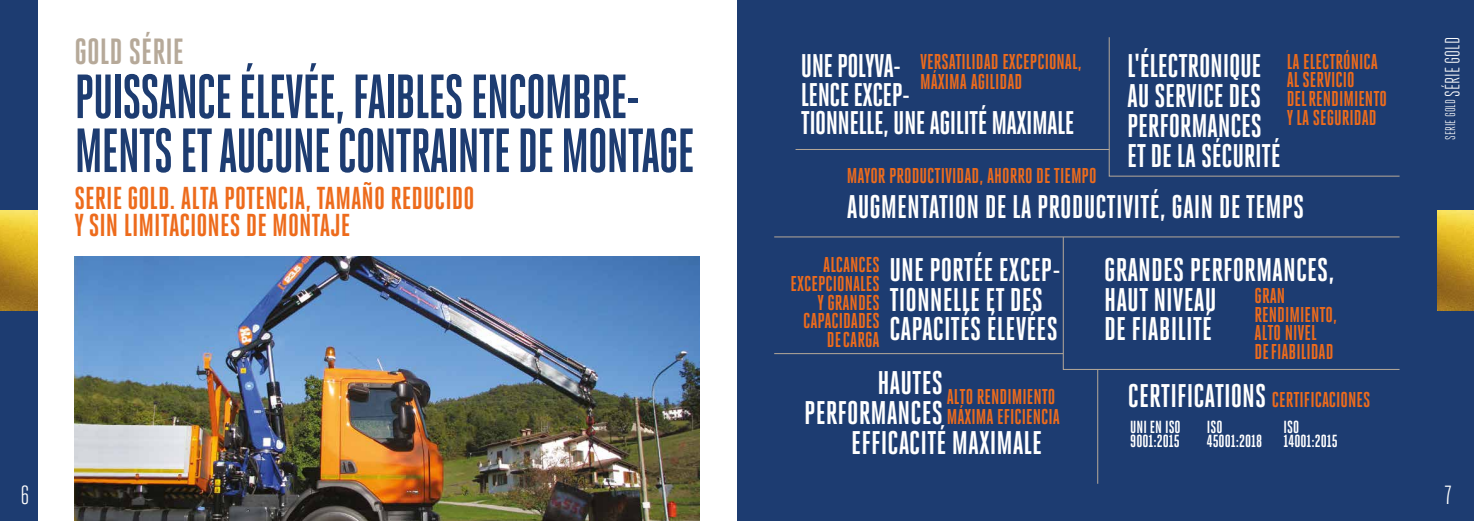
<style>
.page{position:relative;width:1474px;height:521px;background:#fff}
.page>*{position:absolute;margin:0;border:0;box-sizing:border-box;transform-origin:0 0}
.t1{font:700 62.21px/53.9px "Heroic Condensed";letter-spacing:-.025em;color:#1d3c71;scale:.92 1}
.t2{font:700 36.4px "Heroic Condensed";color:#b6a999}
.t3{font:700 32.73px/29.8px "Heroic Condensed";color:#fff}
.t4{font:700 32.73px/28.3px "Heroic Condensed";letter-spacing:-.02em;color:#fff}
.t5{font:700 31.68px/27.5px "Heroic Condensed";color:#ed6b1c}
.t6{font:26.25px "Heroic Condensed";color:#fff}
.t7{font:700 21.44px/18.6px "Heroic Condensed";color:#ed6b1c}
.t8{font:700 17.5px/14px "Heroic Condensed";color:#fff}
.t9{font:14px "Heroic Condensed";color:#fff}
.s1{font-size:32.73px;color:#fff}
.s2{font-size:20.56px}
</style>
<div class="page">
<img style="left:74px;top:256px;width:625px;height:265px">
<div style="left:737px;top:0;width:736px;height:521px;background:#1d3c71"></div>
<div style="left:0;top:0;width:37px;height:521px;background:#1d3c71"></div>
<img style="left:1437px;top:211px;width:36px;height:99px">
<img style="left:0;top:211px;width:37px;height:99px">
<hr style="left:795px;top:149px;width:314px;height:1px;background:#b6a999">
<hr style="left:774px;top:353px;width:289px;height:1px;background:#b6a999">
<hr style="left:774px;top:237px;width:625px;height:1px;background:#b6a999">
<svg style="left:1108px;top:37px;width:291px;height:140px"></svg>
<svg style="left:1062px;top:237px;width:337px;height:133px"></svg>
<hr style="left:1097px;top:369px;width:1px;height:115px;background:#b6a999">
<h2 class="t2" style="left:74px;top:31px;width:111px">GOLD SÉRIE</h2>
<h1 class="t1" style="left:74px;top:70px;width:676px">PUISSANCE ÉLEVÉE, FAIBLES ENCOMBRE-<br>MENTS ET AUCUNE CONTRAINTE DE MONTAGE</h1>
<h3 class="t5" style="left:74px;top:184px;width:401px">SERIE GOLD. ALTA POTENCIA, TAMAÑO REDUCIDO<br>Y SIN LIMITACIONES DE MONTAJE</h3>
<p class="t7" style="left:920px;top:51px;width:163px;line-height:20.1px">VERSATILIDAD EXCEPCIONAL,<br>MÁXIMA AGILIDAD</p>
<h3 class="t3" style="left:1127px;top:51px;width:155px">L'ÉLECTRONIQUE<br>AU SERVICE DES<br>PERFORMANCES<br>ET DE LA SÉCURITÉ</h3>
<p class="t7" style="left:1286px;top:52px;width:102px">LA ELECTRÓNICA<br>AL SERVICIO<br>DEL RENDIMIENTO<br>Y LA SEGURIDAD</p>
<h3 class="t4" style="left:801px;top:52px;width:275px">UNE POLYVA-<br>LENCE EXCEP-<br>TIONNELLE, UNE AGILITÉ MAXIMALE</h3>
<p class="t7" style="left:846px;top:166px;width:251px">MAYOR PRODUCTIVIDAD, AHORRO DE TIEMPO</p>
<h3 class="t3" style="left:846px;top:191px;width:459px">AUGMENTATION DE LA PRODUCTIVITÉ, GAIN DE TEMPS</h3>
<h3 class="t3" style="left:889px;top:255px;width:173px">UNE PORTÉE EXCEP-<br>TIONNELLE ET DES<br>CAPACITÉS ÉLEVÉES</h3>
<p class="t7" style="left:790px;top:256px;width:91px;text-align:right">ALCANCES<br>EXCEPCIONALES<br>Y GRANDES<br>CAPACIDADES<br>DE CARGA</p>
<h3 class="t3" style="left:1104px;top:255px;width:232px">GRANDES PERFORMANCES,<br>HAUT NIVEAU<br>DE FIABILITÉ</h3>
<p class="t7" style="left:1254px;top:287px;width:84px">GRAN<br>RENDIMIENTO,<br>ALTO NIVEL<br>DE FIABILIDAD</p>
<h3 class="t3" style="left:804px;top:368px;width:140px;text-align:right">HAUTES<br>PERFORMANCES</h3>
<p class="t7" style="left:946px;top:386px;width:115px;line-height:20.1px">ALTO RENDIMIENTO<br>MÁXIMA EFICIENCIA</p>
<h3 class="t3" style="left:851px;top:428px;width:192px">EFFICACITÉ MAXIMALE</h3>
<p class="t7" style="left:1127px;top:391px;width:244px"><span class="s1">CERTIFICATIONS</span> CERTIFICACIONES</p>
<p class="t8" style="left:1130px;top:420px;width:52px">UNI EN ISO<br>9001:2015</p>
<p class="t8" style="left:1206px;top:420px;width:57px">ISO<br>45001:2018</p>
<p class="t8" style="left:1283px;top:420px;width:56px">ISO<br>14001:2015</p>
<p class="t9" style="left:1442px;top:140px;width:104px;rotate:-90deg">SERIE GOLD <span class="s2">SÉRIE GOLD</span></p>
<p class="t6" style="left:20px;top:480px;width:10px">6</p>
<p class="t6" style="left:1444px;top:480px;width:9px">7</p>
</div>
